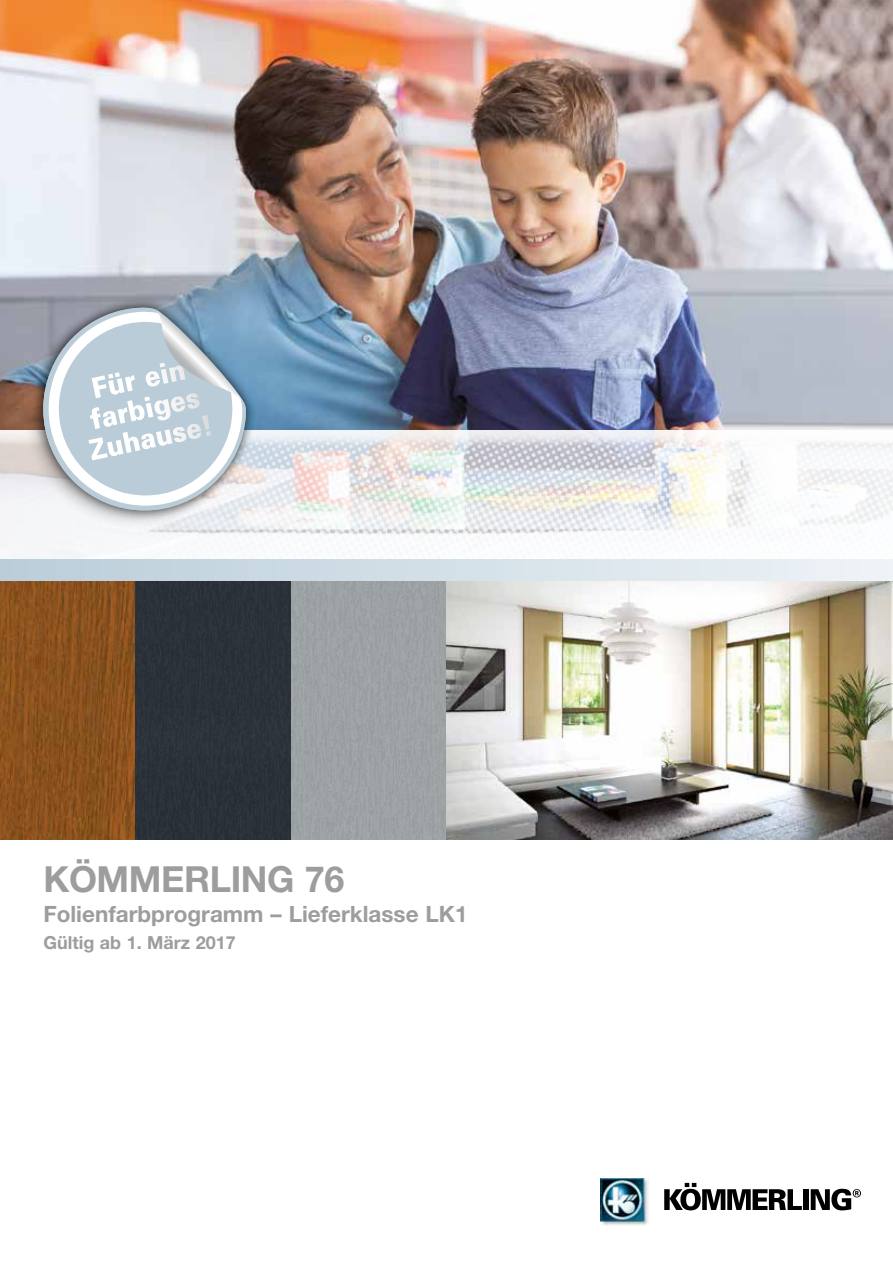
<style>
.page{position:relative;width:893px;height:1263px;background:#fff}
.page>*{position:absolute;margin:0;border:0;box-sizing:border-box;transform-origin:0 0}
.t1{font:700 36px "Helvetica Neue CE";letter-spacing:-.01em;color:#9d9d9c}
.t2{font:900 28.5px/30px "Univers";color:#fff;text-align:center;scale:.9 1}
.t3{font:700 22.5px "Helvetica Neue CE";color:#9d9d9c}
.t4{font:700 18px "Helvetica Neue CE";color:#9d9d9c}
</style>
<div class="page">
<div style="left:291px;top:580px;width:155px;height:260px;background:#9ca2a4"></div>
<div style="left:135px;top:576px;width:156px;height:264px;background:#2b3139"></div>
<svg style="left:0;top:580px;width:135px;height:260px;background:#8a511e"></svg>
<img style="left:446px;top:580px;width:447px;height:260px">
<img style="left:0;top:0;width:893px;height:431px">
<img style="left:601px;top:1179px;width:1px;height:44px">
<svg style="left:664px;top:1183px;width:138px;height:27px"></svg>
<div style="left:803px;top:1189px;width:6px;height:21px;background:#000"></div>
<svg style="left:810px;top:1188px;width:51px;height:22px"></svg>
<img style="left:602px;top:1179px;width:47px;height:46px">
<img style="left:0;top:431px;width:893px;height:128px">
<div style="left:0;top:559px;width:893px;height:21px;background:linear-gradient(to right,#bacdd9,#eef4f7)"></div>
<div style="left:22px;top:303px;width:228px;height:228px;background:#000;opacity:.2"></div>
<div style="left:32px;top:297px;width:224px;height:224px;background:#000;opacity:.75"></div>
<svg style="left:43px;top:307px;width:203px;height:203px"></svg>
<p class="t2" style="left:74px;top:377px;width:141px;rotate:-12deg">Für ein farbiges<br>Zuhause!</p>
<h1 class="t1" style="left:43px;top:857px;width:303px">KÖMMERLING 76</h1>
<p class="t3" style="left:43px;top:900px;width:426px">Folienfarbprogramm – Lieferklasse LK1</p>
<p class="t4" style="left:43px;top:931px;width:194px">Gültig ab 1. März 2017</p>
</div>
